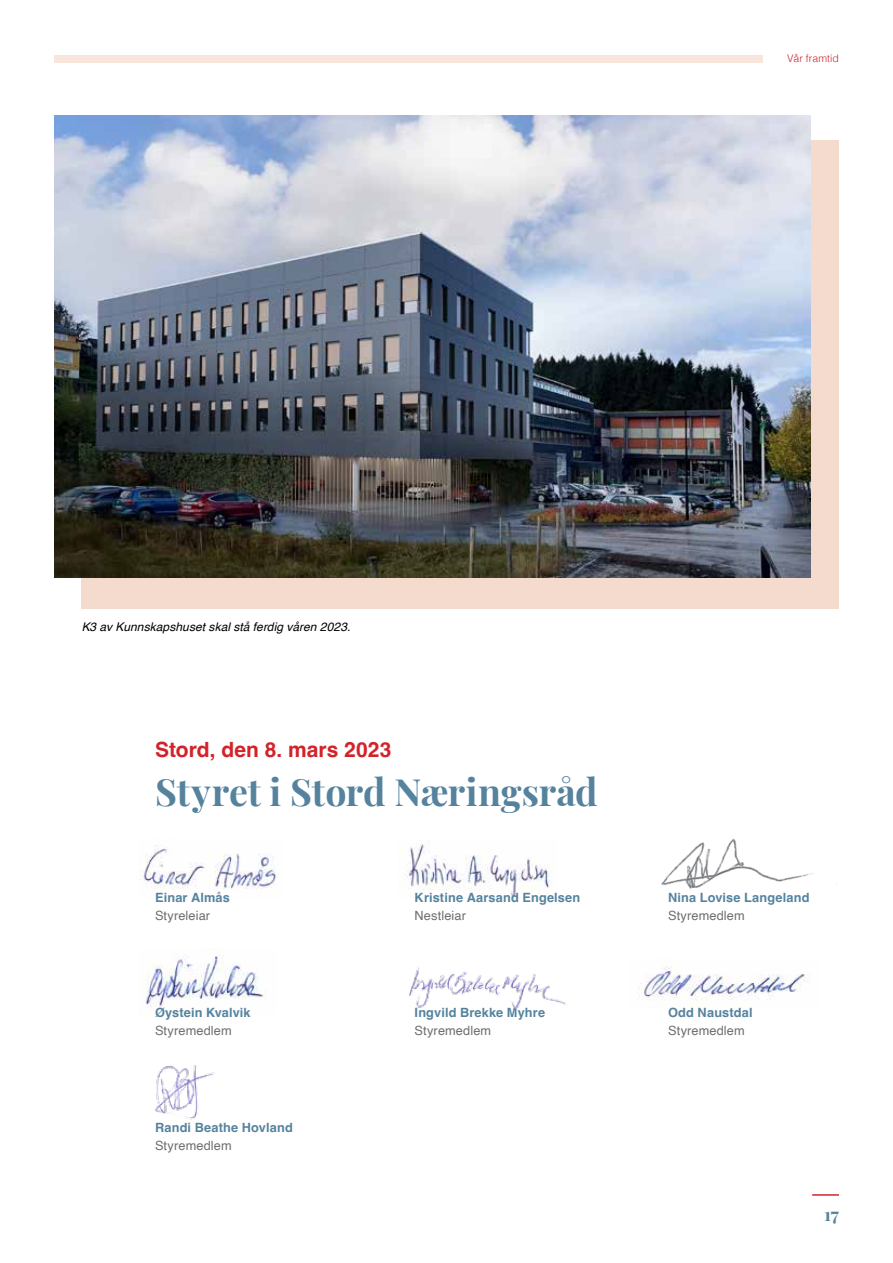
<style>
.page{position:relative;width:893px;height:1263px;background:#fff}
.page>*{position:absolute;margin:0;border:0;box-sizing:border-box;transform-origin:0 0}
.t1{font:700 37.5px "Playfair Display";color:#55839e}
.t2{font:700 21px "Helvetica";color:#d2232a}
.t3{font:700 18px "Playfair Display";color:#55839e}
.t4{font:700 12.75px "Helvetica";letter-spacing:.015em;color:#55839e}
.t5{font:12.75px "Helvetica";letter-spacing:.01em;color:#6d6e71}
.t6{font:italic 12px "Helvetica";letter-spacing:.01em;color:#000}
.t7{font:300 10.5px "Helvetica";letter-spacing:.01em;color:#d2232a}
</style>
<div class="page">
<hr style="left:812px;top:1194px;width:27px;height:2px;background:#d2232a">
<img style="left:661px;top:839px;width:176px;height:50px">
<div style="left:82px;top:140px;width:757px;height:468px;background:#f5dace"></div>
<img style="left:54px;top:115px;width:756px;height:462px">
<div style="left:54px;top:55px;width:708px;height:7px;background:#f8e5dc"></div>
<img style="left:139px;top:948px;width:126px;height:66px">
<img style="left:401px;top:840px;width:151px;height:57px">
<img style="left:140px;top:845px;width:136px;height:44px">
<img style="left:640px;top:965px;width:166px;height:42px">
<img style="left:409px;top:967px;width:157px;height:43px">
<img style="left:154px;top:1065px;width:60px;height:55px">
<p class="t7" style="left:787px;top:49px;width:53px">Vår framtid</p>
<p class="t6" style="left:82px;top:617px;width:270px">K3 av Kunnskapshuset skal stå ferdig våren 2023.</p>
<h2 class="t2" style="left:155px;top:737px;width:238px">Stord, den 8. mars 2023</h2>
<h1 class="t1" style="left:155px;top:762px;width:444px">Styret i Stord Næringsråd</h1>
<p class="t4" style="left:155px;top:890px;width:76px">Einar Almås</p>
<p class="t4" style="left:415px;top:890px;width:167px">Kristine Aarsand Engelsen</p>
<p class="t4" style="left:668px;top:890px;width:143px">Nina Lovise Langeland</p>
<p class="t5" style="left:155px;top:906px;width:57px">Styreleiar</p>
<p class="t5" style="left:415px;top:906px;width:53px">Nestleiar</p>
<p class="t5" style="left:668px;top:906px;width:78px">Styremedlem</p>
<p class="t4" style="left:155px;top:1005px;width:97px">Øystein Kvalvik</p>
<p class="t4" style="left:415px;top:1005px;width:132px">Ingvild Brekke Myhre</p>
<p class="t4" style="left:668px;top:1005px;width:86px">Odd Naustdal</p>
<p class="t5" style="left:155px;top:1021px;width:78px">Styremedlem</p>
<p class="t5" style="left:415px;top:1021px;width:78px">Styremedlem</p>
<p class="t5" style="left:668px;top:1021px;width:78px">Styremedlem</p>
<p class="t4" style="left:155px;top:1119px;width:139px">Randi Beathe Hovland</p>
<p class="t5" style="left:155px;top:1135px;width:78px">Styremedlem</p>
<h3 class="t3" style="left:824px;top:1200px;width:16px">17</h3>
</div>
